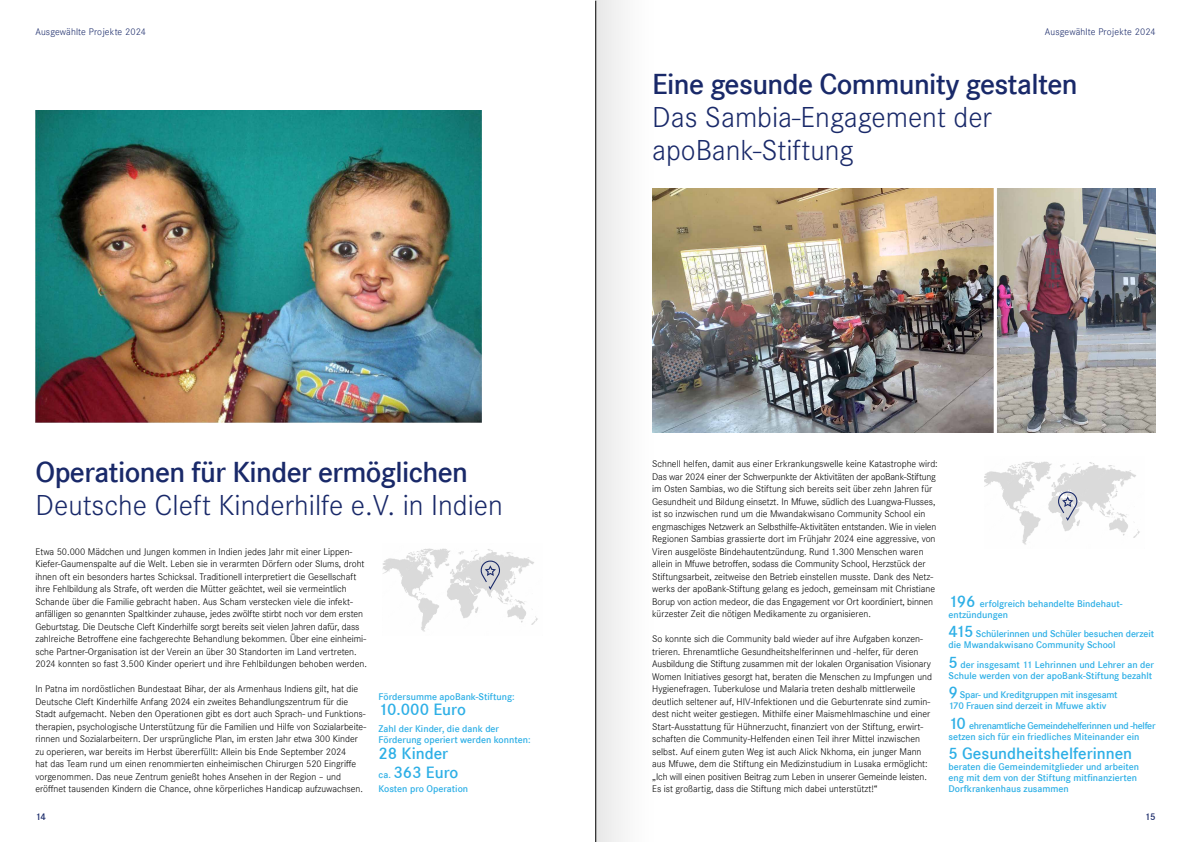
<style>
.page{position:relative;width:1191px;height:842px;background:#fff}
.page>*{position:absolute;margin:0;border:0;box-sizing:border-box;transform-origin:0 0}
.t1{font:300 30px/33px "Corporate S";color:#192969}
.t2{font:600 30px "Corporate S";letter-spacing:-.02em;color:#192969}
.t3{font:600 17px/19.7px "Corporate S";color:#2dafe6}
.t4{font:10px/12.5px "Corporate S Ligh";color:#000}
.t5{font:600 10px/11px "Corporate S";color:#2dafe6}
.t6{font:600 10px/11px "Corporate S";letter-spacing:-.03em;color:#2dafe6}
.t7{font:600 10px/11px "Corporate S";letter-spacing:-.02em;color:#2dafe6}
.t8{font:10px "Corporate S Ligh";letter-spacing:.015em;color:#192969}
.t9{font:600 10px "Corporate S";color:#192969}
.s1{font-size:10px}
.s2{font-size:17px}
</style>
<div class="page">
<div style="left:596px;top:0;width:66px;height:842px;background:linear-gradient(to right,#e9e9e9,#fff)"></div>
<hr style="left:595px;top:1px;width:1px;height:841px;background:#000">
<img style="left:984px;top:461px;width:156px;height:84px">
<svg style="left:1057px;top:492px;width:20px;height:29px"></svg>
<img style="left:652px;top:188px;width:503px;height:244px">
<img style="left:383px;top:548px;width:155px;height:84px">
<svg style="left:480px;top:561px;width:20px;height:29px"></svg>
<img style="left:35px;top:111px;width:446px;height:311px">
<svg style="left:993px;top:188px;width:4px;height:245px"></svg>
<p class="t8" style="left:35px;top:26px;width:112px">Ausgewählte Projekte 2024</p>
<p class="t8" style="left:1045px;top:26px;width:112px">Ausgewählte Projekte 2024</p>
<h1 class="t2" style="left:35px;top:455px;width:434px">Operationen für Kinder ermöglichen</h1>
<h1 class="t1" style="left:35px;top:488px;width:469px">Deutsche Cleft Kinderhilfe e.V. in Indien</h1>
<p class="t4" style="left:35px;top:545px;width:333px">Etwa 50.000 Mädchen und Jungen kommen in Indien jedes Jahr mit einer Lippen-Kiefer-Gaumenspalte auf die Welt. Leben sie in verarmten Dörfern oder Slums, droht ihnen oft ein besonders hartes Schicksal. Traditionell interpretiert die Gesellschaft ihre Fehlbildung als Strafe, oft werden die Mütter geächtet, weil sie vermeintlich Schande über die Familie gebracht haben. Aus Scham verstecken viele die infekt&shy;anfälligen so genannten Spaltkinder zuhause, jedes zwölfte stirbt noch vor dem ersten Geburtstag. Die Deutsche Cleft Kinderhilfe sorgt bereits seit vielen Jahren dafür, dass zahlreiche Betroffene eine fachgerechte Behandlung bekommen. Über eine einheimi&shy;sche Partner-Organisation ist der Verein an über 30 Standorten im Land vertreten.<br>2024 konnten so fast 3.500 Kinder operiert und ihre Fehlbildungen behoben werden.</p>
<p class="t4" style="left:35px;top:683px;width:332px">In Patna im nordöstlichen Bundestaat Bihar, der als Armenhaus Indiens gilt, hat die Deutsche Cleft Kinderhilfe Anfang 2024 ein zweites Behandlungszentrum für die Stadt aufgemacht. Neben den Operationen gibt es dort auch Sprach- und Funktions&shy;therapien, psychologische Unterstützung für die Familien und Hilfe von Sozialarbeite&shy;rinnen und Sozialarbeitern. Der ursprüngliche Plan, im ersten Jahr etwa 300 Kinder zu operieren, war bereits im Herbst übererfüllt: Allein bis Ende September 2024<br>hat das Team rund um einen renommierten einheimischen Chirurgen 520 Eingriffe vorgenommen. Das neue Zentrum genießt hohes Ansehen in der Region – und eröffnet tausenden Kindern die Chance, ohne körperliches Handicap aufzuwachsen.</p>
<p class="t5" style="left:378px;top:691px;width:137px">Fördersumme apoBank-Stiftung:</p>
<h2 class="t3" style="left:378px;top:700px;width:89px">10.000 Euro</h2>
<p class="t5" style="left:378px;top:723px;width:153px">Zahl der Kinder, die dank der<br>Förderung operiert werden konnten:</p>
<h2 class="t3" style="left:378px;top:743px;width:81px">28 Kinder <span class="s1">ca.</span> 363 Euro</h2>
<p class="t5" style="left:378px;top:783px;width:91px">Kosten pro Operation</p>
<h1 class="t2" style="left:652px;top:67px;width:427px">Eine gesunde Community gestalten</h1>
<h1 class="t1" style="left:652px;top:99px;width:341px">Das Sambia-Engagement der apoBank-Stiftung</h1>
<p class="t4" style="left:652px;top:458px;width:287px">Schnell helfen, damit aus einer Erkrankungswelle keine Katastrophe wird:<br>Das war 2024 einer der Schwerpunkte der Aktivitäten der apoBank-Stiftung im Osten Sambias, wo die Stiftung sich bereits seit über zehn Jahren für Gesundheit und Bildung einsetzt. In Mfuwe, südlich des Luangwa-Flusses, ist so inzwischen rund um die Mwandakwisano Community School ein engmaschiges Netzwerk an Selbsthilfe-Aktivitäten entstanden. Wie in vielen Regionen Sambias grassierte dort im Frühjahr 2024 eine aggressive, von Viren ausgelöste Bindehautentzündung. Rund 1.300 Menschen waren allein in Mfuwe betroffen, sodass die Community School, Herzstück der Stiftungsarbeit, zeitweise den Betrieb einstellen musste. Dank des Netz&shy;werks der apoBank-Stiftung gelang es jedoch, gemeinsam mit Christiane Borup von action medeor, die das Engagement vor Ort koordiniert, binnen kürzester Zeit die nötigen Medikamente zu organisieren.</p>
<p class="t4" style="left:652px;top:633px;width:281px">So konnte sich die Community bald wieder auf ihre Aufgaben konzen&shy;trieren. Ehrenamtliche Gesundheitshelferinnen und -helfer, für deren Ausbildung die Stiftung zusammen mit der lokalen Organisation Visionary Women Initiatives gesorgt hat, beraten die Menschen zu Impfungen und Hygienefragen. Tuberkulose und Malaria treten deshalb mittlerweile deutlich seltener auf, HIV-Infektionen und die Geburtenrate sind zumin&shy;dest nicht weiter gestiegen. Mithilfe einer Maismehlmaschine und einer Start-Ausstattung für Hühnerzucht, finanziert von der Stiftung, erwirt&shy;schaften die Community-Helfenden einen Teil ihrer Mittel inzwischen selbst. Auf einem guten Weg ist auch Alick Nkhoma, ein junger Mann aus Mfuwe, dem die Stiftung ein Medizinstudium in Lusaka ermöglicht: „Ich will einen positiven Beitrag zum Leben in unserer Gemeinde leisten.<br>Es ist großartig, dass die Stiftung mich dabei unterstützt!“</p>
<p class="t5" style="left:948px;top:598px;width:175px"><span class="s2">196</span> erfolgreich behandelte Bindehaut&shy;entzündungen</p>
<p class="t5" style="left:948px;top:629px;width:207px"><span class="s2">415</span> Schülerinnen und Schüler besuchen derzeit die Mwandakwisano Community School</p>
<p class="t5" style="left:948px;top:659px;width:207px"><span class="s2">5</span> der insgesamt 11 Lehrinnen und Lehrer an der<br>Schule werden von der apoBank-Stiftung bezahlt</p>
<p class="t7" style="left:948px;top:690px;width:171px"><span class="s2">9</span> Spar- und Kreditgruppen mit insgesamt<br>170 Frauen sind derzeit in Mfuwe aktiv</p>
<p class="t6" style="left:948px;top:720px;width:208px"><span class="s2">10</span> ehrenamtliche Gemeindehelferinnen und -helfer setzen sich für ein friedliches Miteinander ein</p>
<h2 class="t3" style="left:948px;top:744px;width:185px">5 Gesundheitshelferinnen</h2>
<p class="t5" style="left:948px;top:762px;width:192px">beraten die Gemeindemitglieder und arbeiten eng mit dem von der Stiftung mitfinanzierten<br>Dorfkrankenhaus zusammen</p>
<p class="t9" style="left:35px;top:811px;width:12px">14</p>
<p class="t9" style="left:1144px;top:811px;width:12px">15</p>
</div>
